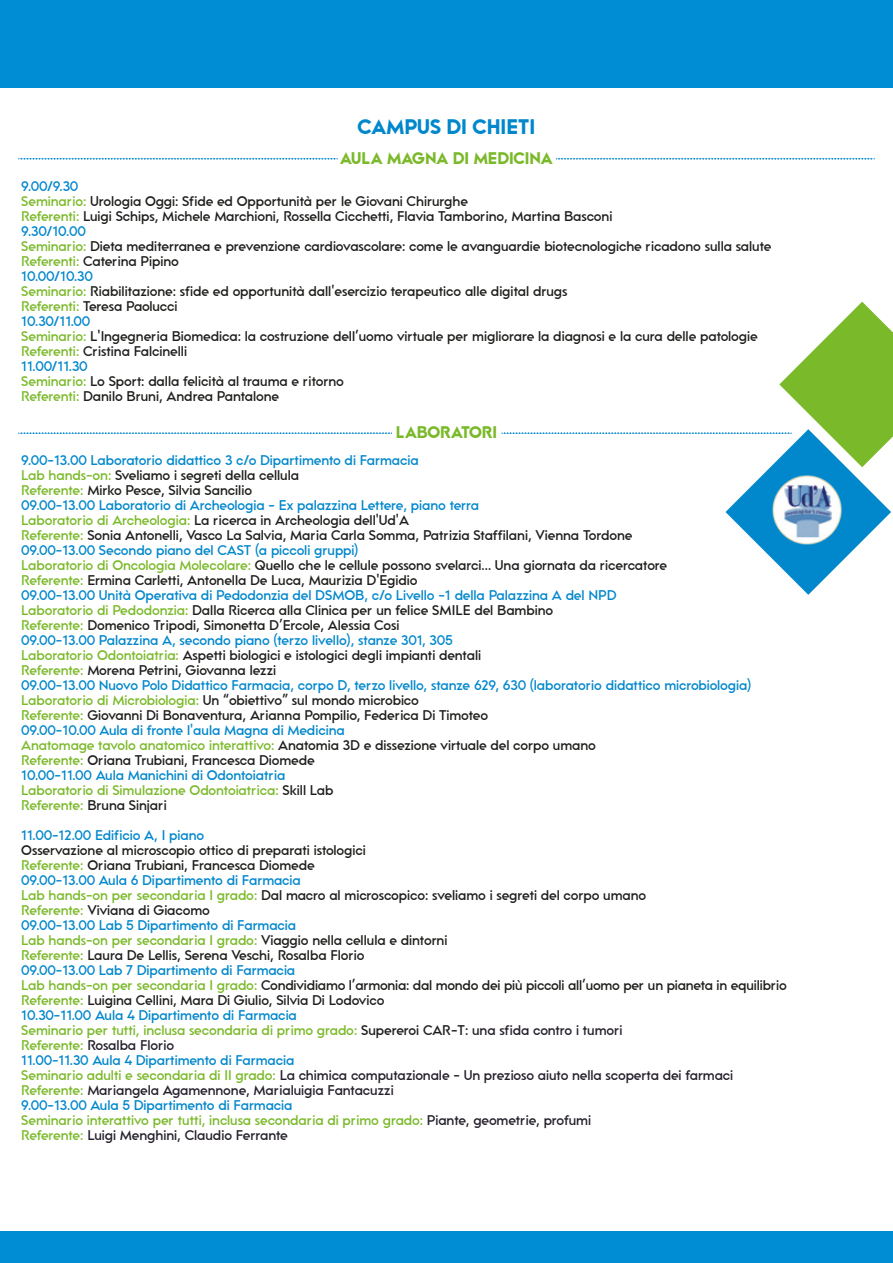
<style>
.page{position:relative;width:893px;height:1263px;background:#fff}
.page>*{position:absolute;margin:0;border:0;box-sizing:border-box;transform-origin:0 0}
.t1{font:700 22.5px "Redtone";color:#0087cc}
.t2{font:700 18px "Redtone";letter-spacing:-.005em;color:#7ab929}
.t3{font:500 15px/15px "Redtone";letter-spacing:-.005em;color:#1d1d1b}
.t4{font:500 15px "Redtone";color:#0087cc}
.s1{color:#0087cc}
.s2{color:#7ab929}
.s3{color:#251f2b}
</style>
<div class="page">
<div style="left:0;top:0;width:893px;height:87px;background:#008dd4"></div>
<div style="left:0;top:1232px;width:893px;height:31px;background:#008dd4"></div>
<svg style="left:556px;top:158px;width:319px;height:2px"></svg>
<svg style="left:18px;top:158px;width:320px;height:2px"></svg>
<svg style="left:502px;top:302px;width:391px;height:293px"></svg>
<svg style="left:18px;top:432px;width:374px;height:2px"></svg>
<h1 class="t1" style="left:358px;top:117px;width:179px">CAMPUS DI CHIETI</h1>
<p class="t2" style="left:340px;top:150px;width:214px">AULA MAGNA DI MEDICINA</p>
<p class="t3" style="left:21px;top:179px;width:752px"><span class="s1">9.00/9.30<br></span><span class="s2">Seminario:</span> Urologia Oggi: Sfide ed Opportunità per le Giovani Chirurghe<br><span class="s2">Referenti:</span> Luigi Schips, Michele Marchioni, Rossella Cicchetti, Flavia Tamborino, Martina Basconi<br><span class="s1">9.30/10.00<br></span><span class="s2">Seminario:</span> Dieta mediterranea e prevenzione cardiovascolare: come le avanguardie biotecnologiche ricadono sulla salute <span class="s2">Referenti:</span> Caterina Pipino<br><span class="s1">10.00/10.30<br></span><span class="s2">Seminario:</span> Riabilitazione: sfide ed opportunità dall'esercizio terapeutico alle digital drugs<br><span class="s2">Referenti:</span> Teresa Paolucci<br><span class="s1">10.30/11.00<br></span><span class="s2">Seminario:</span> L'Ingegneria Biomedica: la costruzione dell’uomo virtuale per migliorare la diagnosi e la cura delle patologie <span class="s2">Referenti:</span> Cristina Falcinelli<br><span class="s1">11.00/11.30<br></span><span class="s2">Seminario:</span> Lo Sport: dalla felicità al trauma e ritorno<br><span class="s2">Referenti:</span> Danilo Bruni, Andrea Pantalone</p>
<p class="t2" style="left:396px;top:424px;width:103px">LABORATORI</p>
<p class="t3" style="left:21px;top:453px;width:732px"><span class="s1">9.00-13.00 Laboratorio didattico 3 c/o Dipartimento di Farmacia<br></span><span class="s2">Lab hands-on:</span> Sveliamo i segreti della cellula<br><span class="s2">Referente:</span> Mirko Pesce, Silvia Sancilio<br><span class="s1">09.00-13.00 Laboratorio di Archeologia - Ex palazzina Lettere, piano terra<br></span><span class="s2">Laboratorio di Archeologia:</span> La ricerca in Archeologia dell'Ud'A<br><span class="s2">Referente:</span> Sonia Antonelli, Vasco La Salvia, Maria Carla Somma, Patrizia Staffilani, Vienna Tordone<br><span class="s1">09.00-13.00 Secondo piano del CAST (a piccoli gruppi)<br></span><span class="s2">Laboratorio di Oncologia Molecolare:</span> Quello che le cellule possono svelarci... Una giornata da ricercatore<br><span class="s2">Referente:</span> Ermina Carletti, Antonella De Luca, Maurizia D'Egidio<br><span class="s1">09.00-13.00 Unità Operativa di Pedodonzia del DSMOB, c/o Livello -1 della Palazzina A del NPD<br></span><span class="s2">Laboratorio di Pedodonzia:</span> Dalla Ricerca alla Clinica per un felice SMILE del Bambino<br><span class="s2">Referente:</span> Domenico Tripodi, Simonetta D’Ercole, Alessia Cosi<br><span class="s1">09.00-13.00 Palazzina A, secondo piano (terzo livello), stanze 301, 305<br></span><span class="s2">Laboratorio Odontoiatria:</span> Aspetti biologici e istologici degli impianti dentali<br><span class="s2">Referente:</span> Morena Petrini, Giovanna Iezzi<br><span class="s1">09.00-13.00 Nuovo Polo Didattico Farmacia, corpo D, terzo livello, stanze 629, 630 (laboratorio didattico microbiologia)<br></span><span class="s2">Laboratorio di Microbiologia:</span> Un “obiettivo” sul mondo microbico<br><span class="s2">Referente:</span> Giovanni Di Bonaventura, Arianna Pompilio, Federica Di Timoteo<br><span class="s1">09.00-10.00 Aula di fronte l'aula Magna di Medicina<br></span><span class="s2">Anatomage tavolo anatomico interattivo:</span> Anatomia 3D e dissezione virtuale del corpo umano<br><span class="s2">Referente:</span> Oriana Trubiani, Francesca Diomede<br><span class="s1">10.00-11.00 Aula Manichini di Odontoiatria<br></span><span class="s2">Laboratorio di Simulazione Odontoiatrica:</span> Skill Lab<br><span class="s2">Referente:</span> Bruna Sinjari</p>
<p class="t4" style="left:21px;top:828px;width:184px">11.00-12.00 Edificio A, I piano</p>
<p class="t3" style="left:21px;top:843px;width:767px">Osservazione al microscopio ottico di preparati istologici<br><span class="s2">Referente:</span> Oriana Trubiani, Francesca Diomede<br><span class="s1">09.00-13.00 Aula 6 Dipartimento di Farmacia<br></span><span class="s2">Lab hands-on per secondaria I grado:</span> Dal macro al microscopico: sveliamo i segreti del corpo umano<br><span class="s2">Referente:</span> Viviana di Giacomo<br><span class="s1">09.00-13.00 Lab 5 Dipartimento di Farmacia<br></span><span class="s2">Lab hands-on per secondaria I grado:</span> Viaggio nella cellula e dintorni<br><span class="s2">Referente:</span> Laura De Lellis, Serena Veschi, Rosalba Florio<br><span class="s1">09.00-13.00 Lab 7 Dipartimento di Farmacia<br></span><span class="s2">Lab hands-on per secondaria I grado:</span> Condividiamo l’armonia: dal mondo dei più piccoli all’uomo per un pianeta in equilibrio <span class="s2">Referente:</span> Luigina Cellini, Mara Di Giulio, Silvia Di Lodovico<br><span class="s1">10.30-11.00 Aula 4 Dipartimento di Farmacia<br></span><span class="s2">Seminario per tutti, inclusa secondaria di primo grado:</span> Supereroi CAR-T: <span class="s3">una sfida contro i tumori<br></span><span class="s2">Referente:</span> <span class="s3">Rosalba Florio<br></span><span class="s1">11.00-11.30 Aula 4 Dipartimento di Farmacia<br></span><span class="s2">Seminario adulti e secondaria di II grado:</span> <span class="s3">La chimica computazionale - Un prezioso aiuto nella scoperta dei farmaci </span><span class="s2">Referente:</span> <span class="s3">Mariangela Agamennone, Marialuigia Fantacuzzi<br></span><span class="s1">9.00-13.00 Aula 5 Dipartimento di Farmacia<br></span><span class="s2">Seminario interattivo per tutti, inclusa secondaria di primo grado:</span> <span class="s3">Piante, geometrie, profumi<br></span><span class="s2">Referente:</span> <span class="s3">Luigi Menghini, Claudio Ferrante</span></p>
</div>
